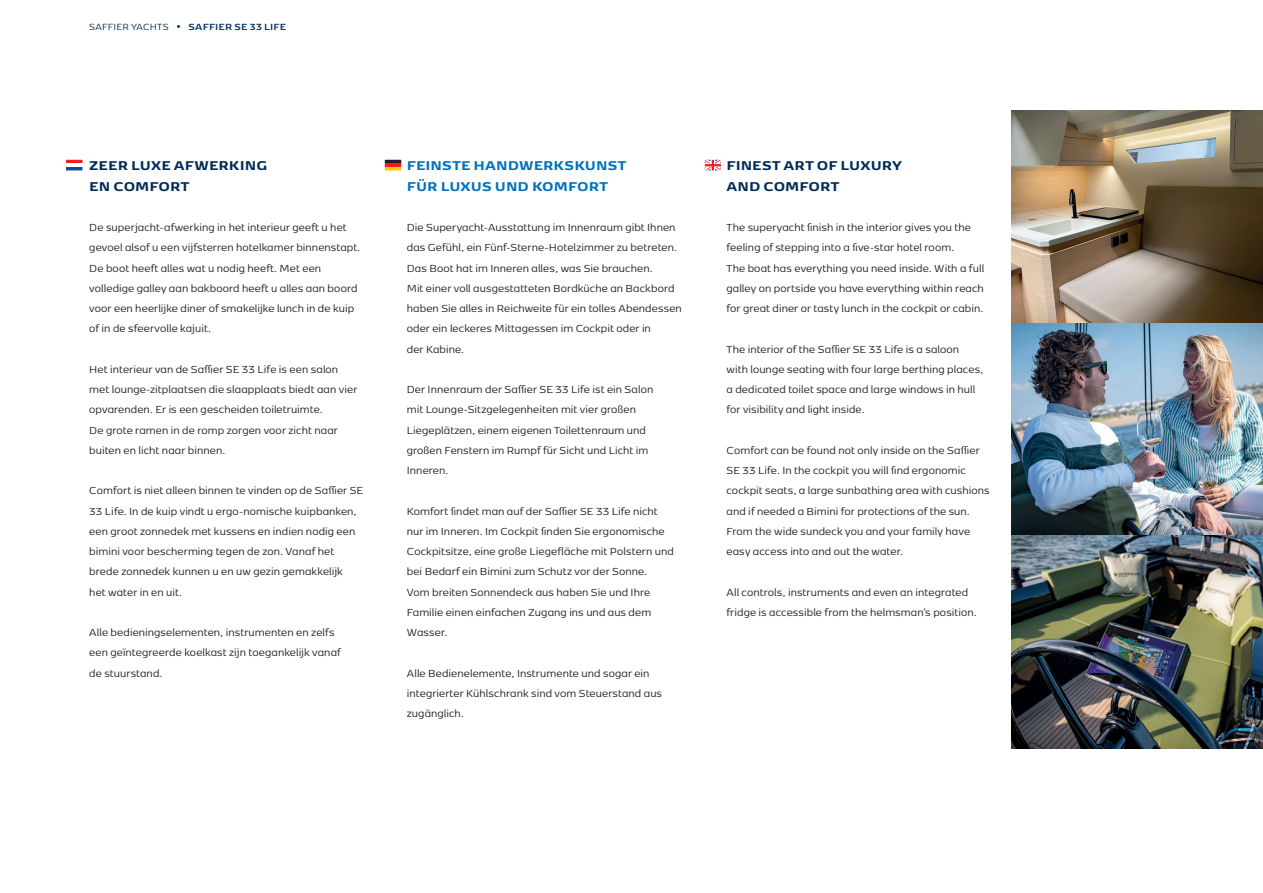
<style>
.page{position:relative;width:1263px;height:893px;background:#fff}
.page>*{position:absolute;margin:0;border:0;box-sizing:border-box;transform-origin:0 0}
.t1{font:800 15px/20.2px "Kobenhavn Sans";letter-spacing:.005em;color:#002c55}
.t2{font:800 15px/20.2px "Kobenhavn Sans";letter-spacing:.005em;color:#0072bc}
.t3{font:12px/20.2px "Kobenhavn Sans";letter-spacing:.01em;color:#231f20}
.t4{font:700 10.5px "Kobenhavn Sans";letter-spacing:.025em;color:#002c55}
.s1{font-weight:400}
.s2{font-family:"Handel Got D"}
</style>
<div class="page">
<div style="left:66px;top:159px;width:17px;height:12px;background:#ee1d23"></div>
<div style="left:66px;top:163px;width:17px;height:8px;background:#fff"></div>
<hr style="left:66px;top:167px;width:17px;height:4px;background:#0f4d96">
<div style="left:65px;top:159px;width:18px;height:12px;border:1px solid #fff"></div>
<div style="left:384px;top:159px;width:18px;height:12px;background:#231f20"></div>
<div style="left:384px;top:163px;width:18px;height:8px;background:#ee1d23"></div>
<hr style="left:384px;top:167px;width:18px;height:4px;background:#feca0a">
<div style="left:384px;top:159px;width:18px;height:12px;border:1px solid #fff"></div>
<svg style="left:706px;top:161px;width:14px;height:8px"></svg>
<div style="left:704px;top:159px;width:18px;height:12px;border:1px solid #fff"></div>
<img style="left:1011px;top:111px;width:252px;height:637px">
<p class="t4" style="left:89px;top:19px;width:198px"><span class="s1">SAFFIER YACHTS</span> <span class="s2">•</span> SAFFIER SE 33 LIFE</p>
<p class="t1" style="left:89px;top:154px;width:180px">ZEER LUXE AFWERKING<br>EN COMFORT</p>
<p class="t3" style="left:89px;top:217px;width:273px">De superjacht-afwerking in het interieur geeft u het gevoel alsof u een vijfsterren hotelkamer binnenstapt.<br>De boot heeft alles wat u nodig heeft. Met een volledige galley aan bakboord heeft u alles aan boord voor een heerlijke diner of smakelijke lunch in de kuip of in de sfeervolle kajuit.</p>
<p class="t3" style="left:89px;top:358px;width:270px">Het interieur van de Saffier SE 33 Life is een salon met lounge-zitplaatsen die slaapplaats biedt aan vier opvarenden. Er is een gescheiden toiletruimte.<br>De grote ramen in de romp zorgen voor zicht naar buiten en licht naar binnen.</p>
<p class="t3" style="left:89px;top:480px;width:275px">Comfort is niet alleen binnen te vinden op de Saffier SE 33 Life. In de kuip vindt u ergo-nomische kuipbanken, een groot zonnedek met kussens en indien nodig een bimini voor bescherming tegen de zon. Vanaf het brede zonnedek kunnen u en uw gezin gemakkelijk<br>het water in en uit.</p>
<p class="t3" style="left:89px;top:622px;width:253px">Alle bedieningselementen, instrumenten en zelfs een geïntegreerde koelkast zijn toegankelijk vanaf de stuurstand.</p>
<p class="t2" style="left:407px;top:154px;width:221px">FEINSTE HANDWERKSKUNST<br>FÜR LUXUS UND KOMFORT</p>
<p class="t3" style="left:407px;top:217px;width:277px">Die Superyacht-Ausstattung im Innenraum gibt Ihnen das Gefühl, ein Fünf-Sterne-Hotelzimmer zu betreten.<br>Das Boot hat im Inneren alles, was Sie brauchen.<br>Mit einer voll ausgestatteten Bordküche an Backbord haben Sie alles in Reichweite für ein tolles Abendessen oder ein leckeres Mittagessen im Cockpit oder in<br>der Kabine.</p>
<p class="t3" style="left:407px;top:379px;width:248px">Der Innenraum der Saffier SE 33 Life ist ein Salon mit Lounge-Sitzgelegenheiten mit vier großen Liegeplätzen, einem eigenen Toilettenraum und großen Fenstern im Rumpf für Sicht und Licht im Inneren.</p>
<p class="t3" style="left:407px;top:500px;width:269px">Komfort findet man auf der Saffier SE 33 Life nicht nur im Inneren. Im Cockpit finden Sie ergonomische Cockpitsitze, eine große Liegefläche mit Polstern und bei Bedarf ein Bimini zum Schutz vor der Sonne.<br>Vom breiten Sonnendeck aus haben Sie und Ihre Familie einen einfachen Zugang ins und aus dem Wasser.</p>
<p class="t3" style="left:407px;top:662px;width:257px">Alle Bedienelemente, Instrumente und sogar ein integrierter Kühlschrank sind vom Steuerstand aus zugänglich.</p>
<p class="t1" style="left:726px;top:154px;width:177px">FINEST ART OF LUXURY<br>AND COMFORT</p>
<p class="t3" style="left:726px;top:217px;width:259px">The superyacht finish in the interior gives you the feeling of stepping into a five-star hotel room.<br>The boat has everything you need inside. With a full galley on portside you have everything within reach for great diner or tasty lunch in the cockpit or cabin.</p>
<p class="t3" style="left:726px;top:338px;width:258px">The interior of the Saffier SE 33 Life is a saloon with lounge seating with four large berthing places, a dedicated toilet space and large windows in hull for visibility and light inside.</p>
<p class="t3" style="left:726px;top:439px;width:265px">Comfort can be found not only inside on the Saffier SE 33 Life. In the cockpit you will find ergonomic cockpit seats, a large sunbathing area with cushions and if needed a Bimini for protections of the sun.<br>From the wide sundeck you and your family have easy access into and out the water.</p>
<p class="t3" style="left:726px;top:581px;width:252px">All controls, instruments and even an integrated fridge is accessible from the helmsman’s position.</p>
</div>
